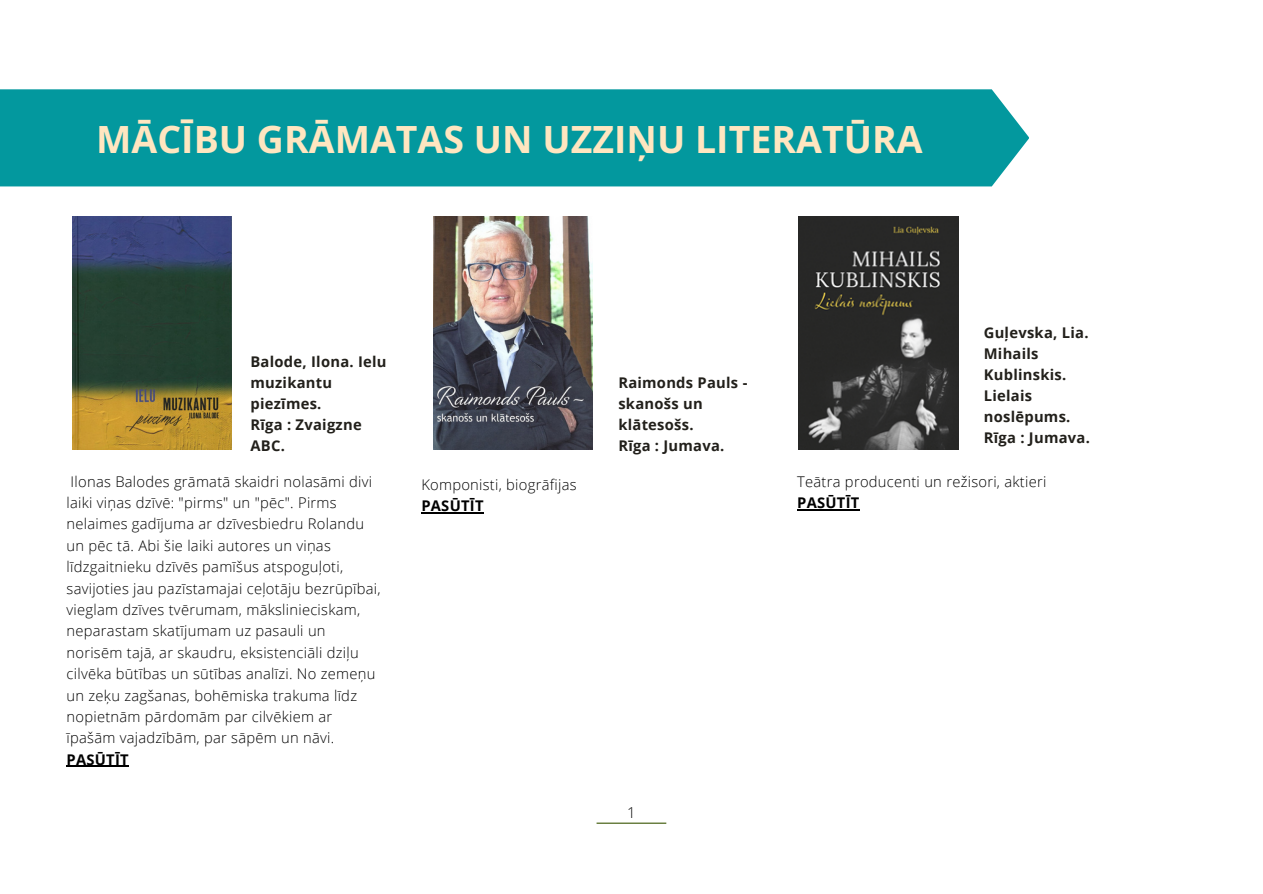
<style>
.page{position:relative;width:1263px;height:894px;background:#fff}
.page>*{position:absolute;margin:0;border:0;box-sizing:border-box;transform-origin:0 0}
.t1{font:700 37.5px "Open Sans";color:#ffe6c0}
.t2{font:300 15px "Open Sans";color:#000}
.t3{font:300 14.7px/21.3px "Open Sans";letter-spacing:.02em;color:#000}
.t4{font:700 14.7px/21px "Open Sans";letter-spacing:.02em;color:#22201b}
.t5{font:700 14.7px "Open Sans";letter-spacing:.02em;color:#000}
</style>
<div class="page">
<hr style="left:597px;top:822px;width:69px;height:1px;background:#3b5704">
<div style="left:0;top:89px;width:1029px;height:97px;background:#03989e"></div>
<img style="left:799px;top:216px;width:159px;height:234px">
<hr style="left:797px;top:509px;width:63px;height:1px;background:#000">
<img style="left:72px;top:216px;width:160px;height:234px">
<hr style="left:67px;top:765px;width:62px;height:1px;background:#000">
<img style="left:433px;top:216px;width:160px;height:234px">
<hr style="left:421px;top:512px;width:63px;height:1px;background:#000">
<p class="t1" style="left:96px;top:112px;width:828px">MĀCĪBU GRĀMATAS UN UZZIŅU LITERATŪRA</p>
<p class="t4" style="left:250px;top:350px;width:138px">Balode, Ilona. Ielu muzikantu piezīmes.</p>
<p class="t4" style="left:250px;top:413px;width:113px">Rīga : Zvaigzne<br>ABC.</p>
<p class="t3" style="left:67px;top:470px;width:316px">Ilonas Balodes grāmatā skaidri nolasāmi divi laiki viņas dzīvē: "pirms" un "pēc". Pirms nelaimes gadījuma ar dzīvesbiedru Rolandu un pēc tā. Abi šie laiki autores un viņas līdzgaitnieku dzīvēs pamīšus atspoguļoti, savijoties jau pazīstamajai ceļotāju bezrūpībai, vieglam dzīves tvērumam, mākslinieciskam, neparastam skatījumam uz pasauli un norisēm tajā, ar skaudru, eksistenciāli dziļu cilvēka būtības un sūtības analīzi. No zemeņu un zeķu zagšanas, bohēmiska trakuma līdz nopietnām pārdomām par cilvēkiem ar īpašām vajadzībām, par sāpēm un nāvi.</p>
<p class="t5" style="left:67px;top:748px;width:64px">PASŪTĪT</p>
<p class="t3" style="left:421px;top:473px;width:157px">Komponisti, biogrāfijas</p>
<p class="t5" style="left:421px;top:495px;width:64px">PASŪTĪT</p>
<p class="t4" style="left:618px;top:371px;width:131px">Raimonds Pauls - skanošs un klātesošs.</p>
<p class="t4" style="left:618px;top:434px;width:108px">Rīga : Jumava.</p>
<p class="t2" style="left:627px;top:801px;width:10px">1</p>
<p class="t4" style="left:984px;top:322px;width:106px">Guļevska, Lia.<br>Mihails<br>Kublinskis.<br>Lielais noslēpums.</p>
<p class="t4" style="left:984px;top:427px;width:108px">Rīga : Jumava.</p>
<p class="t3" style="left:797px;top:470px;width:251px">Teātra producenti un režisori, aktieri</p>
<p class="t5" style="left:797px;top:492px;width:64px">PASŪTĪT</p>
</div>
